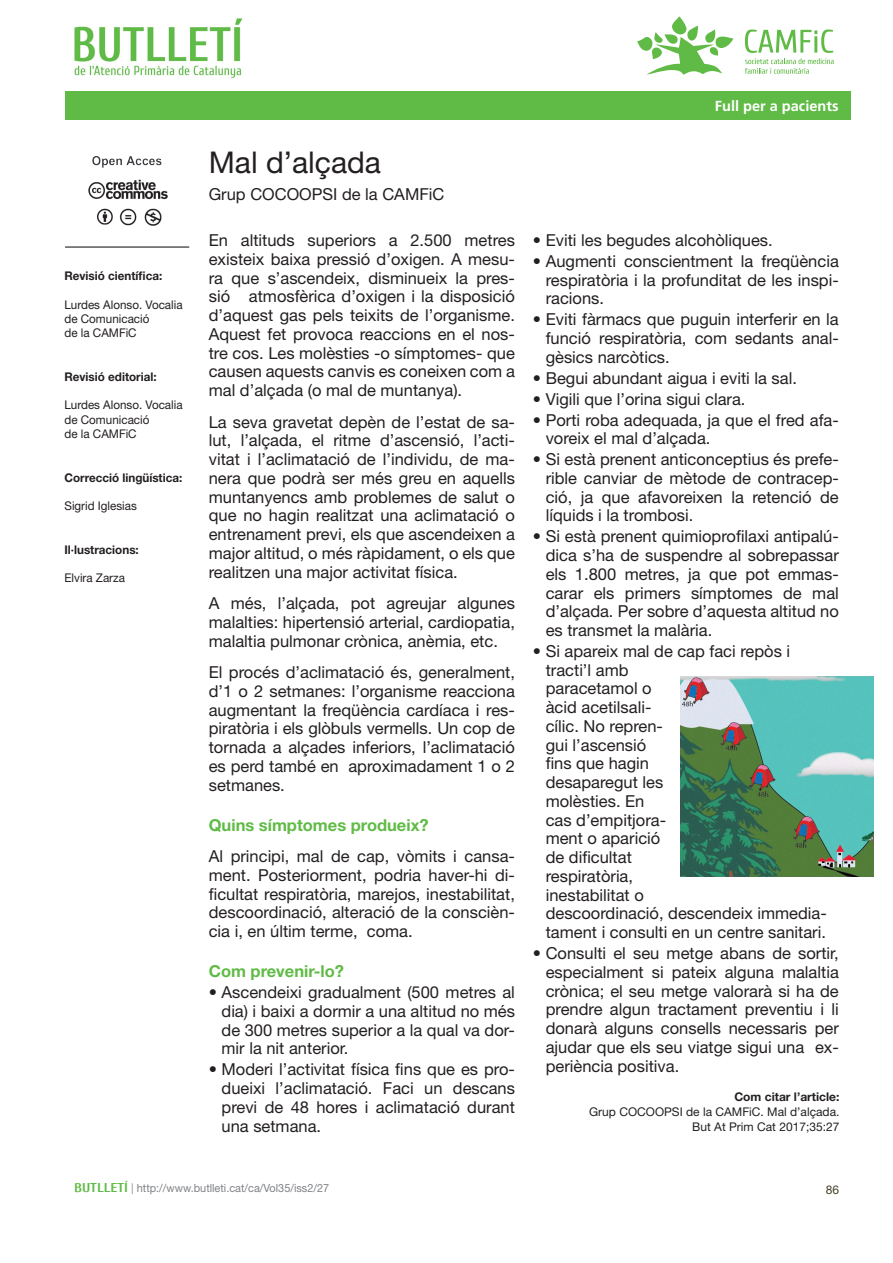
<style>
.page{position:relative;width:893px;height:1263px;background:#fff}
.page>*{position:absolute;margin:0;border:0;box-sizing:border-box;transform-origin:0 0}
.Titular{font:30px "Helvetica Neue LT Std";color:#231f20}
.Galerada{font:16.5px/18.8px "Helvetica Neue LT Std";color:#231f20;text-align:justify}
.Titulo{font:700 16.5px "Helvetica Neue LT Std";color:#60bb46}
.Autores{font:16.5px "Helvetica Neue LT Std";color:#231f20}
.t1{font:700 14.55px "Frutiger LT Std";color:#fff}
.Galerada-2{font:12px/14.4px "Helvetica Neue LT Std";color:#231f20}
.t2{font:700 12px "Helvetica Neue LT Std";color:#231f20}
.t3{font:12px "Helvetica Neue LT Std";color:#44412a}
.t4{font:11.25px "Helvetica Neue LT Std";color:#808285}
.s1{font-family:"Cuprum";font-weight:700;font-size:12.75px;color:#60bb46}
.s2{font-weight:100;font-size:15px}
.s3{font-weight:700}
</style>
<div class="page">
<svg style="left:637px;top:16px;width:96px;height:59px"></svg>
<svg style="left:745px;top:29px;width:89px;height:45px"></svg>
<div style="left:65px;top:91px;width:786px;height:28px;background:#60bb46"></div>
<img style="left:74px;top:18px;width:169px;height:60px">
<img style="left:88px;top:179px;width:80px;height:47px">
<hr style="left:65px;top:246px;width:124px;height:2px;background:#57585a">
<img style="left:92px;top:156px;width:70px;height:12px">
<img style="left:681px;top:676px;width:192px;height:201px">
<p class="Titular" style="left:209px;top:145px;width:174px">Mal d’alçada</p>
<p class="t2" style="left:64px;top:268px;width:99px">Revisió científica:</p>
<p class="Galerada-2" style="left:64px;top:297px;width:120px">Lurdes Alonso. Vocalia de Comunicació<br>de la CAMFiC</p>
<p class="t2" style="left:64px;top:369px;width:94px">Revisió editorial:</p>
<p class="Galerada-2" style="left:64px;top:398px;width:120px">Lurdes Alonso. Vocalia de Comunicació<br>de la CAMFiC</p>
<p class="t2" style="left:64px;top:470px;width:119px">Correcció lingüística:</p>
<p class="Galerada-2" style="left:64px;top:499px;width:74px">Sigrid Iglesias</p>
<p class="t2" style="left:64px;top:542px;width:76px">Il·lustracions:</p>
<p class="Galerada-2" style="left:64px;top:571px;width:62px">Elvira Zarza</p>
<p class="Autores" style="left:209px;top:184px;width:237px">Grup COCOOPSI de la CAMFiC</p>
<p class="Galerada" style="left:209px;top:231px;width:308px">En altituds superiors a 2.500 metres existeix baixa pressió d’oxigen. A mesu&shy;ra que s’ascendeix, disminueix la pres&shy;sió atmosfèrica d’oxigen i la disposició d’aquest gas pels teixits de l’organisme.<br>Aquest fet provoca reaccions en el nos&shy;tre cos. Les molèsties -o símptomes- que causen aquests canvis es coneixen com a mal d’alçada (o mal de muntanya).</p>
<p class="Galerada" style="left:209px;top:412px;width:308px">La seva gravetat depèn de l’estat de sa&shy;lut, l’alçada, el ritme d’ascensió, l’acti&shy;vitat i l’aclimatació de l’individu, de ma&shy;nera que podrà ser més greu en aquells muntanyencs amb problemes de salut o que no hagin realitzat una aclimatació o entrenament previ, els que ascendeixen a major altitud, o més ràpidament, o els que realitzen una major activitat física.</p>
<p class="Galerada" style="left:209px;top:594px;width:308px">A més, l’alçada, pot agreujar algunes malalties: hipertensió arterial, cardiopatia, malaltia pulmonar crònica, anèmia, etc.</p>
<p class="Galerada" style="left:209px;top:663px;width:308px">El procés d’aclimatació és, generalment, d’1 o 2 setmanes: l’organisme reacciona augmentant la freqüència cardíaca i res&shy;piratòria i els glòbuls vermells. Un cop de tornada a alçades inferiors, l’aclimatació es perd també en aproximadament 1 o 2 setmanes.</p>
<p class="Titulo" style="left:209px;top:815px;width:221px">Quins símptomes produeix?</p>
<p class="Galerada" style="left:209px;top:847px;width:308px">Al principi, mal de cap, vòmits i cansa&shy;ment. Posteriorment, podria haver-hi di&shy;ficultat respiratòria, marejos, inestabilitat, descoordinació, alteració de la conscièn&shy;cia i, en últim terme, coma.</p>
<p class="Titulo" style="left:209px;top:961px;width:137px">Com prevenir-lo?</p>
<p class="Galerada" style="left:222px;top:983px;width:295px;text-indent:-13px">• Ascendeixi gradualment (500 metres al dia) i baixi a dormir a una altitud no més de 300 metres superior a la qual va dor&shy;mir la nit anterior.</p>
<p class="Galerada" style="left:222px;top:1060px;width:295px;text-indent:-13px">• Moderi l’activitat física fins que es pro&shy;dueixi l’aclimatació. Faci un descans previ de 48 hores i aclimatació durant una setmana.</p>
<p class="t4" style="left:74px;top:1181px;width:257px"><span class="s1">BUTLLETÍ</span> <span class="s2">I</span> http://www.butlleti.cat/ca/Vol35/iss2/27</p>
<p class="t1" style="left:715px;top:97px;width:125px">Full per a pacients</p>
<p class="Galerada" style="left:533px;top:231px;width:241px">• Eviti les begudes alcohòliques.</p>
<p class="Galerada" style="left:546px;top:251px;width:295px;text-indent:-13px">• Augmenti conscientment la freqüència respiratòria i la profunditat de les inspi&shy;racions.</p>
<p class="Galerada" style="left:546px;top:310px;width:295px;text-indent:-13px">• Eviti fàrmacs que puguin interferir en la funció respiratòria, com sedants anal&shy;gèsics narcòtics.</p>
<p class="Galerada" style="left:533px;top:368px;width:265px">• Begui abundant aigua i eviti la sal.</p>
<p class="Galerada" style="left:533px;top:389px;width:214px">• Vigili que l’orina sigui clara.</p>
<p class="Galerada" style="left:546px;top:410px;width:295px;text-indent:-13px">• Porti roba adequada, ja que el fred afa&shy;voreix el mal d’alçada.</p>
<p class="Galerada" style="left:546px;top:450px;width:295px;text-indent:-13px">• Si està prenent anticonceptius és prefe&shy;rible canviar de mètode de contracep&shy;ció, ja que afavoreixen la retenció de líquids i la trombosi.</p>
<p class="Galerada" style="left:546px;top:527px;width:295px;text-indent:-13px">• Si està prenent quimioprofilaxi antipalú&shy;dica s’ha de suspendre al sobrepassar els 1.800 metres, ja que pot emmas&shy;carar els primers símptomes de mal d’alçada. Per sobre d’aquesta altitud no es transmet la malària.</p>
<p class="Galerada" style="left:546px;top:641px;width:283px;text-align:left;text-indent:-13px">• Si apareix mal de cap faci repòs i tracti’l amb<br>paracetamol o<br>àcid acetilsali-<br>cílic. No repren-<br>gui l’ascensió<br>fins que hagin<br>desaparegut les<br>molèsties. En<br>cas d’empitjora-<br>ment o aparició<br>de dificultat<br>respiratòria,<br>inestabilitat o<br>descoordinació, descendeix immedia&shy;tament i consulti en un centre sanitari.</p>
<p class="Galerada" style="left:546px;top:943px;width:295px;text-indent:-13px">• Consulti el seu metge abans de sortir, especialment si pateix alguna malaltia crònica; el seu metge valorarà si ha de prendre algun tractament preventiu i li donarà alguns consells necessaris per ajudar que els seu viatge sigui una ex&shy;periència positiva.</p>
<p class="Galerada-2" style="left:589px;top:1089px;width:252px;line-height:15px;text-align:right"><span class="s3">Com citar l’article:<br></span>Grup COCOOPSI de la CAMFiC. Mal d’alçada.<br>But At Prim Cat 2017;35:27</p>
<p class="t3" style="left:826px;top:1182px;width:15px">86</p>
</div>
